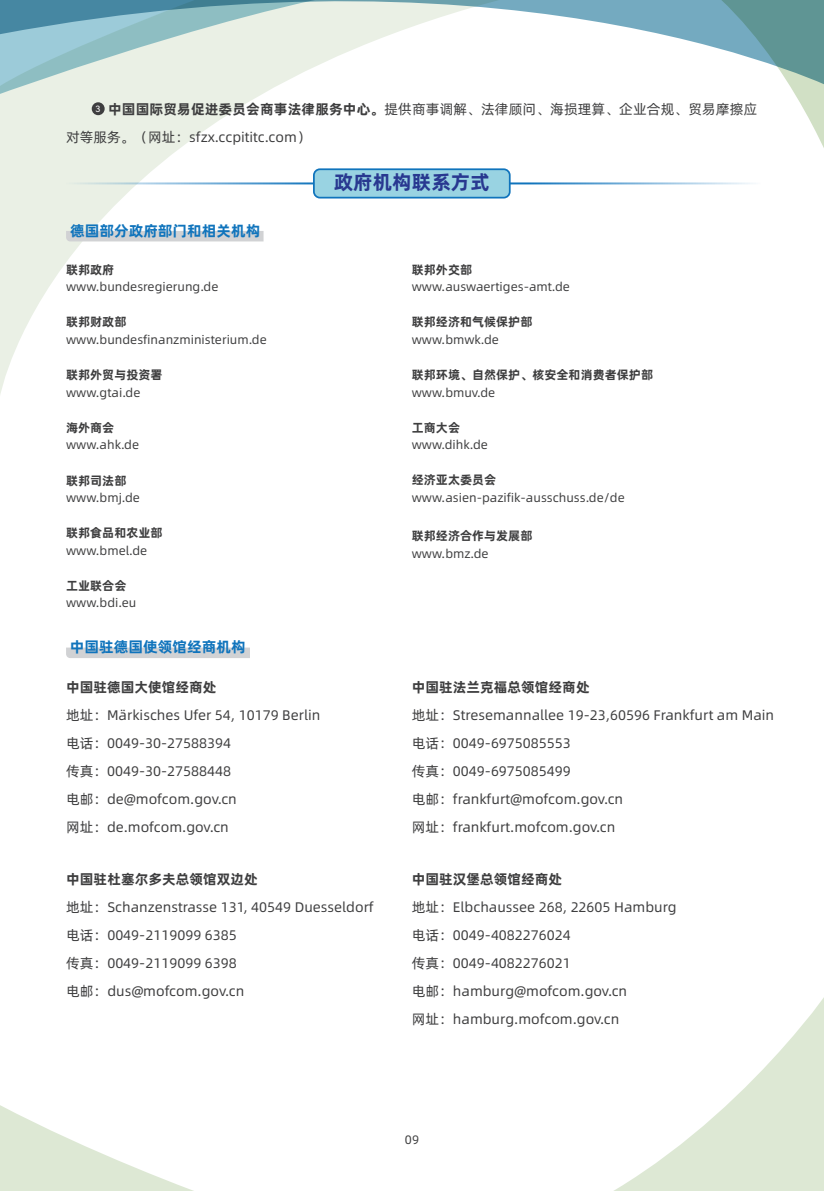
<style>
.page{position:relative;width:824px;height:1191px;background:#fff}
.page>*{position:absolute;margin:0;border:0;box-sizing:border-box;transform-origin:0 0}
.t1{font:700 19.78px "Alibaba Pu Hui Ti";color:#283890}
.t2{font:700 14.88px "Alibaba Pu Hui Ti";color:#1074bc}
.t3{font:13.83px/28px "Alibaba Pu Hui Ti";color:#3e3e3f}
.t4{font:700 13.83px "Alibaba Pu Hui Ti";color:#3e3e3f}
.t5{font:12.25px "Alibaba Pu Hui Ti";color:#3e3e3f}
.t6{font:700 12.25px "Alibaba Pu Hui Ti";color:#3e3e3f}
.t7{font:8.58px "Harmony OS Sans SC";color:#fff}
.s1{font-weight:700}
</style>
<div class="page">
<svg style="left:614px;top:999px;width:209px;height:192px"></svg>
<svg style="left:1px;top:94px;width:560px;height:297px"></svg>
<svg style="left:1px;top:91px;width:266px;height:3px"></svg>
<svg style="left:793px;top:91px;width:30px;height:55px"></svg>
<svg style="left:1px;top:0;width:822px;height:91px"></svg>
<svg style="left:0;top:1105px;width:194px;height:86px"></svg>
<svg style="left:0;top:0;width:1px;height:394px"></svg>
<hr style="left:63px;top:182px;width:697px;height:2px;background:#fff">
<div style="left:314px;top:169px;width:195px;height:29px;background:#99d3e2;border-radius:6px"></div>
<div style="left:313px;top:168px;width:197px;height:30px;border:2px solid #1074bc;border-radius:6px"></div>
<div style="left:66px;top:231px;width:197px;height:10px;background:#d1d2d4"></div>
<svg style="left:66px;top:647px;width:184px;height:11px;background:#d3d4d6"></svg>
<div style="left:92px;top:102px;width:13px;height:13px;background:#3e3e3f;border-radius:50%"></div>
<p class="t3" style="left:66px;top:94px;width:692px;text-indent:42px"><span class="s1">中国国际贸易促进委员会商事法律服务中心。</span>提供商事调解、法律顾问、海损理算、企业合规、贸易摩擦应对等服务。（网址：sfzx.ccpititc.com）</p>
<h1 class="t1" style="left:333px;top:167px;width:158px">政府机构联系方式</h1>
<p class="t7" style="left:95px;top:103px;width:6px">3</p>
<p class="t2" style="left:70px;top:219px;width:192px">德国部分政府部门和相关机构</p>
<p class="t6" style="left:66px;top:260px;width:50px">联邦政府</p>
<p class="t5" style="left:66px;top:278px;width:154px">www.bundesregierung.de</p>
<p class="t6" style="left:66px;top:312px;width:62px">联邦财政部</p>
<p class="t5" style="left:66px;top:330px;width:202px">www.bundesfinanzministerium.de</p>
<p class="t6" style="left:66px;top:365px;width:98px">联邦外贸与投资署</p>
<p class="t5" style="left:66px;top:383px;width:76px">www.gtai.de</p>
<p class="t6" style="left:66px;top:417px;width:50px">海外商会</p>
<p class="t5" style="left:66px;top:435px;width:74px">www.ahk.de</p>
<p class="t6" style="left:66px;top:470px;width:62px">联邦司法部</p>
<p class="t5" style="left:66px;top:488px;width:75px">www.bmj.de</p>
<p class="t6" style="left:66px;top:523px;width:98px">联邦食品和农业部</p>
<p class="t5" style="left:66px;top:541px;width:83px">www.bmel.de</p>
<p class="t6" style="left:66px;top:575px;width:62px">工业联合会</p>
<p class="t5" style="left:66px;top:593px;width:72px">www.bdi.eu</p>
<p class="t2" style="left:70px;top:635px;width:177px">中国驻德国使领馆经商机构</p>
<p class="t4" style="left:66px;top:676px;width:152px">中国驻德国大使馆经商处</p>
<p class="t3" style="left:66px;top:700px;width:256px">地址：Märkisches Ufer 54, 10179 Berlin电话：0049-30-27588394<br>传真：0049-30-27588448<br>电邮：de@mofcom.gov.cn<br>网址：de.mofcom.gov.cn</p>
<p class="t4" style="left:66px;top:868px;width:193px">中国驻杜塞尔多夫总领馆双边处</p>
<p class="t3" style="left:66px;top:892px;width:309px">地址：Schanzenstrasse 131, 40549 Duesseldorf电话：0049-2119099 6385<br>传真：0049-2119099 6398<br>电邮：dus@mofcom.gov.cn</p>
<p class="t6" style="left:412px;top:260px;width:62px">联邦外交部</p>
<p class="t5" style="left:412px;top:278px;width:160px">www.auswaertiges-amt.de</p>
<p class="t6" style="left:412px;top:312px;width:122px">联邦经济和气候保护部</p>
<p class="t5" style="left:412px;top:330px;width:89px">www.bmwk.de</p>
<p class="t6" style="left:412px;top:365px;width:243px">联邦环境、自然保护、核安全和消费者保护部</p>
<p class="t5" style="left:412px;top:383px;width:85px">www.bmuv.de</p>
<p class="t6" style="left:412px;top:417px;width:50px">工商大会</p>
<p class="t5" style="left:412px;top:435px;width:78px">www.dihk.de</p>
<p class="t6" style="left:412px;top:470px;width:86px">经济亚太委员会</p>
<p class="t5" style="left:412px;top:488px;width:214px">www.asien-pazifik-ausschuss.de/de</p>
<p class="t6" style="left:412px;top:526px;width:122px">联邦经济合作与发展部</p>
<p class="t5" style="left:412px;top:544px;width:78px">www.bmz.de</p>
<p class="t4" style="left:412px;top:676px;width:179px">中国驻法兰克福总领馆经商处</p>
<p class="t3" style="left:412px;top:700px;width:364px">地址：Stresemannallee 19-23,60596 Frankfurt am Main电话：0049-6975085553<br>传真：0049-6975085499<br>电邮：frankfurt@mofcom.gov.cn<br>网址：frankfurt.mofcom.gov.cn</p>
<p class="t4" style="left:412px;top:868px;width:152px">中国驻汉堡总领馆经商处</p>
<p class="t3" style="left:412px;top:892px;width:266px">地址：Elbchaussee 268, 22605 Hamburg电话：0049-4082276024<br>传真：0049-4082276021<br>电邮：hamburg@mofcom.gov.cn<br>网址：hamburg.mofcom.gov.cn</p>
<p class="t5" style="left:405px;top:1130px;width:16px">09</p>
</div>
